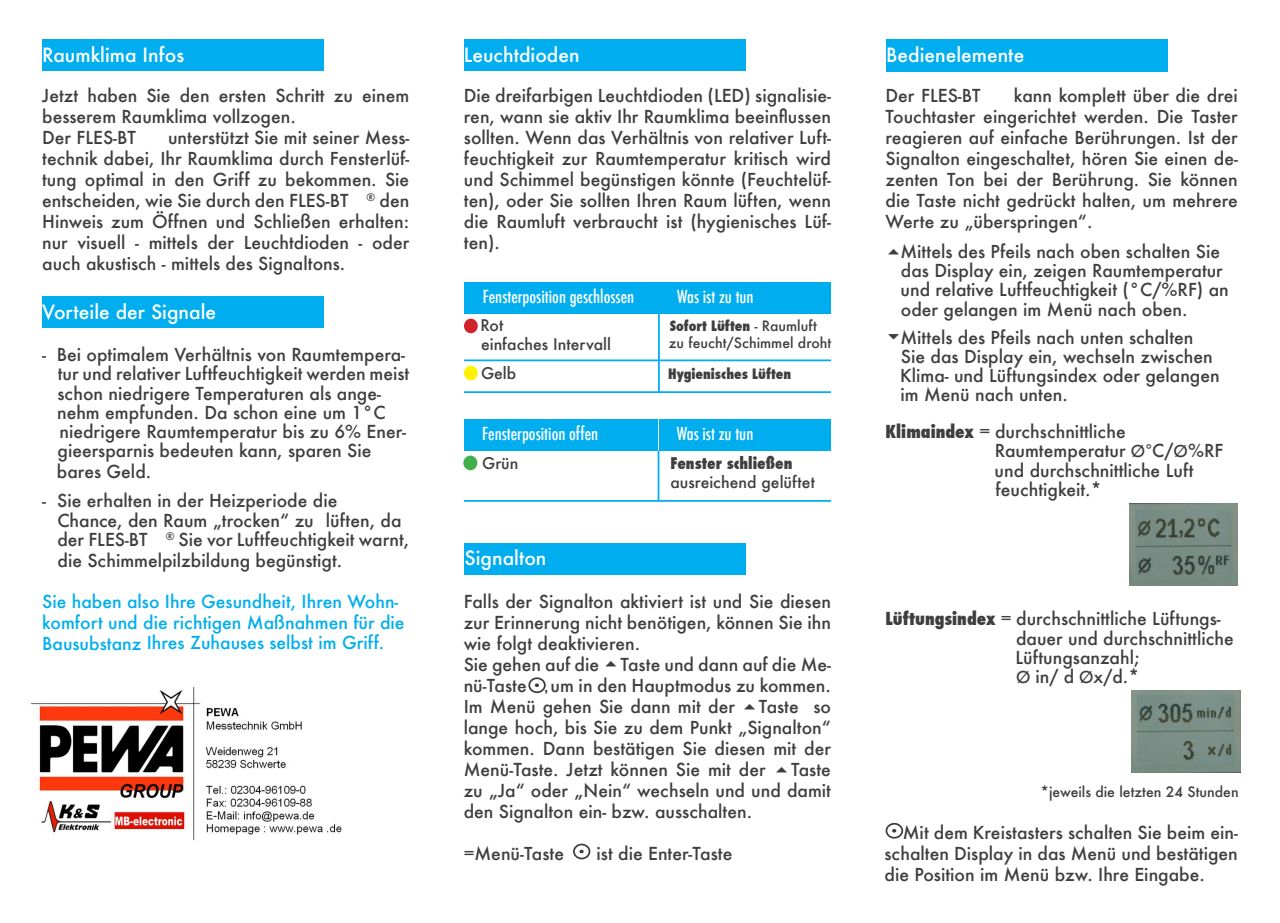
<style>
.page{position:relative;width:1280px;height:923px;background:#fff}
.page>*{position:absolute;margin:0;border:0;box-sizing:border-box;transform-origin:0 0}
.t1{font:500 19.25px "Futura";color:#fff}
.t2{font:500 17.5px/21px "Futura";color:#3e3e3f}
.t3{font:500 17.5px/20.7px "Futura";color:#00aeef}
.t4{font:500 condensed 17.5px "Futura";color:#fff}
.t5{font:500 15.75px/18.7px "Futura";color:#3e3e3f}
.t6{font:800 condensed 15.75px "Futura";color:#3e3e3f}
.t7{font:500 14px/16.6px "Futura";color:#3e3e3f}
.t8{font:800 condensed 14px "Futura";color:#3e3e3f}
.s1{font-weight:800;font-stretch:condensed}
.s2{font-family:"Gill Sans";font-weight:400}
</style>
<div class="page">
<div style="left:464px;top:40px;width:282px;height:31px;background:#00aeef"></div>
<div style="left:464px;top:366px;width:14px;height:14px;background:#fff101;border-radius:50%"></div>
<div style="left:464px;top:282px;width:194px;height:32px;background:#00aeef"></div>
<div style="left:660px;top:282px;width:171px;height:32px;background:#00aeef"></div>
<hr style="left:658px;top:314px;width:2px;height:78px;background:#00aeef">
<hr style="left:464px;top:359px;width:367px;height:2px;background:#00aeef">
<div style="left:465px;top:319px;width:12px;height:13px;background:#d1232a;border-radius:50%"></div>
<div style="left:464px;top:319px;width:14px;height:14px;border:2px solid #d1232a;border-radius:50%"></div>
<hr style="left:464px;top:391px;width:367px;height:2px;background:#00aeef">
<div style="left:464px;top:419px;width:194px;height:31px;background:#00aeef"></div>
<div style="left:659px;top:419px;width:172px;height:31px;background:#00aeef"></div>
<div style="left:464px;top:456px;width:12px;height:13px;background:#40ae49;border-radius:50%"></div>
<div style="left:463px;top:455px;width:14px;height:15px;border:2px solid #40ae49;border-radius:50%"></div>
<hr style="left:658px;top:450px;width:1px;height:51px;background:#00aeef">
<hr style="left:464px;top:500px;width:367px;height:2px;background:#00aeef">
<div style="left:464px;top:543px;width:282px;height:31px;background:#00aeef"></div>
<div style="left:528px;top:677px;width:18px;height:16px;border:2px solid #3e3e3f;border-radius:50%"></div>
<svg style="left:535px;top:683px;width:4px;height:4px"></svg>
<div style="left:885px;top:40px;width:282px;height:32px;background:#00aeef"></div>
<img style="left:1129px;top:504px;width:109px;height:81px">
<img style="left:1131px;top:691px;width:109px;height:81px">
<div style="left:42px;top:40px;width:282px;height:31px;background:#00aeef"></div>
<div style="left:42px;top:296px;width:282px;height:32px;background:#00aeef"></div>
<div style="left:885px;top:823px;width:18px;height:15px;border:2px solid #3e3e3f;border-radius:50%"></div>
<svg style="left:892px;top:829px;width:4px;height:3px"></svg>
<div style="left:573px;top:843px;width:17px;height:16px;border:2px solid #3e3e3f;border-radius:50%"></div>
<svg style="left:579px;top:849px;width:5px;height:4px"></svg>
<img style="left:31px;top:688px;width:311px;height:152px">
<p class="t1" style="left:42px;top:41px;width:143px">Raumklima Infos</p>
<p class="t2" style="left:42px;top:85px;width:369px">Jetzt haben Sie den ersten Schritt zu einem besserem Raumklima vollzogen.<br>Der FLES-BT</p>
<p class="t2" style="left:42px;top:127px;width:369px;text-align:justify;text-indent:126px">unterstützt Sie mit seiner Mess&shy;technik dabei, Ihr Raumklima durch Fensterlüf&shy;tung optimal in den Griff zu bekommen. Sie entscheiden, wie Sie durch den FLES-BT <sup>®</sup> den Hinweis zum Öffnen und Schließen erhalten: nur visuell - mittels der Leuchtdioden - oder auch akustisch - mittels des Signaltons.</p>
<p class="t1" style="left:42px;top:298px;width:175px">Vorteile der Signale</p>
<p class="t2" style="left:57px;top:345px;width:354px;line-height:19.2px;text-indent:-15px">- Bei optimalem Verhältnis von Raumtempera&shy;tur und relativer Luftfeuchtigkeit werden meist schon niedrigere Temperaturen als ange&shy;nehm empfunden. Da schon eine um 1°C niedrigere Raumtemperatur bis zu 6% Ener&shy;gieersparnis bedeuten kann, sparen Sie</p>
<p class="t2" style="left:57px;top:461px;width:96px">bares Geld.</p>
<p class="t2" style="left:57px;top:491px;width:353px;line-height:19.2px;text-indent:-15px">- Sie erhalten in der Heizperiode die<br>Chance, den Raum „trocken“ zu lüften, da der FLES-BT <sup>®</sup> Sie vor Luftfeuchtigkeit warnt,</p>
<p class="t2" style="left:57px;top:549px;width:286px">die Schimmelpilzbildung begünstigt.</p>
<p class="t3" style="left:42px;top:591px;width:364px">Sie haben also Ihre Gesundheit, Ihren Wohn&shy;komfort und die richtigen Maßnahmen für die<br>Bausubstanz Ihres Zuhauses selbst im Griff.</p>
<p class="t1" style="left:464px;top:41px;width:117px">Leuchtdioden</p>
<p class="t2" style="left:464px;top:85px;width:369px;text-align:justify">Die dreifarbigen Leuchtdioden (LED) signalisie&shy;ren, wann sie aktiv Ihr Raumklima beeinflussen sollten. Wenn das Verhältnis von relativer Luft&shy;feuchtigkeit zur Raumtemperatur kritisch wird und Schimmel begünstigen könnte (Feuchtelüf&shy;ten), oder Sie sollten Ihren Raum lüften, wenn die Raumluft verbraucht ist (hygienisches Lüf&shy;ten).</p>
<p class="t4" style="left:483px;top:285px;width:153px">Fensterposition geschlossen</p>
<p class="t4" style="left:677px;top:285px;width:78px">Was ist zu tun</p>
<p class="t5" style="left:480px;top:316px;width:132px">Rot<br>einfaches Intervall</p>
<p class="t7" style="left:669px;top:317px;width:164px"><span class="s1">Sofort Lüften</span> - Raumluft zu feucht/Schimmel droht</p>
<p class="t5" style="left:481px;top:363px;width:37px">Gelb</p>
<p class="t8" style="left:668px;top:364px;width:125px">Hygienisches Lüften</p>
<p class="t4" style="left:482px;top:422px;width:118px">Fensterposition offen</p>
<p class="t4" style="left:677px;top:422px;width:78px">Was ist zu tun</p>
<p class="t5" style="left:482px;top:453px;width:38px">Grün</p>
<p class="t6" style="left:670px;top:452px;width:124px">Fenster schließen</p>
<p class="t5" style="left:670px;top:472px;width:146px">ausreichend gelüftet</p>
<p class="t1" style="left:465px;top:545px;width:83px">Signalton</p>
<p class="t2" style="left:464px;top:590px;width:369px">Falls der Signalton aktiviert ist und Sie diesen zur Erinnerung nicht benötigen, können Sie ihn wie folgt deaktivieren.<br>Sie gehen auf die ▼Taste und dann auf die Me&shy;nü-Taste <span class="s2">,</span> um in den Hauptmodus zu kommen.<br>Im Menü gehen Sie dann mit der ▼Taste so lange hoch, bis Sie zu dem Punkt „Signalton“ kommen. Dann bestätigen Sie diesen mit der Menü-Taste. Jetzt können Sie mit der ▼Taste zu „Ja“ oder „Nein“ wechseln und und damit den Signalton ein- bzw. ausschalten.</p>
<p class="t2" style="left:464px;top:842px;width:102px">=Menü-Taste</p>
<p class="t2" style="left:596px;top:842px;width:137px">ist die Enter-Taste</p>
<p class="t1" style="left:886px;top:42px;width:140px">Bedienelemente</p>
<p class="t2" style="left:885px;top:85px;width:96px">Der FLES-BT</p>
<p class="t2" style="left:885px;top:85px;width:354px;text-align:justify;text-indent:128px">kann komplett über die drei Touchtaster eingerichtet werden. Die Taster reagieren auf einfache Berührungen. Ist der Signalton eingeschaltet, hören Sie einen de&shy;zenten Ton bei der Berührung. Sie können die Taste nicht gedrückt halten, um mehrere Werte zu „überspringen“.</p>
<p class="t2" style="left:900px;top:241px;width:330px;line-height:19.2px;text-indent:-15px">▼Mittels des Pfeils nach oben schalten Sie das Display ein, zeigen Raumtemperatur und relative Luftfeuchtigkeit (°C/%RF) an oder gelangen im Menü nach oben.</p>
<p class="t2" style="left:900px;top:327px;width:321px;line-height:19.2px;text-indent:-15px">◆ Mittels des Pfeils nach unten schalten Sie das Display ein, wechseln zwischen Klima- und Lüftungsindex oder gelangen im Menü nach unten.</p>
<p class="t2" style="left:995px;top:422px;width:230px;line-height:19.2px;text-indent:-109px"><span class="s1">Klimaindex</span> = durchschnittliche<br>Raumtemperatur <span class="s2">Ø°</span>C/<span class="s2">Ø</span>%RF und durchschnittliche Luft feuchtigkeit.*</p>
<p class="t2" style="left:1015px;top:609px;width:220px;line-height:19.2px;text-indent:-130px"><span class="s1">Lüftungsindex</span> = durchschnittliche Lüftungs&shy;dauer und durchschnittliche<br>Lüftungsanzahl;<br><span class="s2">Ø</span> in/ d <span class="s2">Ø</span>x/d.*</p>
<p class="t7" style="left:1040px;top:783px;width:200px">*jeweils die letzten 24 Stunden</p>
<p class="t2" style="left:884px;top:821px;width:355px;text-align:justify;text-indent:18px">Mit dem Kreistasters schalten Sie beim ein&shy;schalten Display in das Menü und bestätigen die Position im Menü bzw. Ihre Eingabe.</p>
</div>
